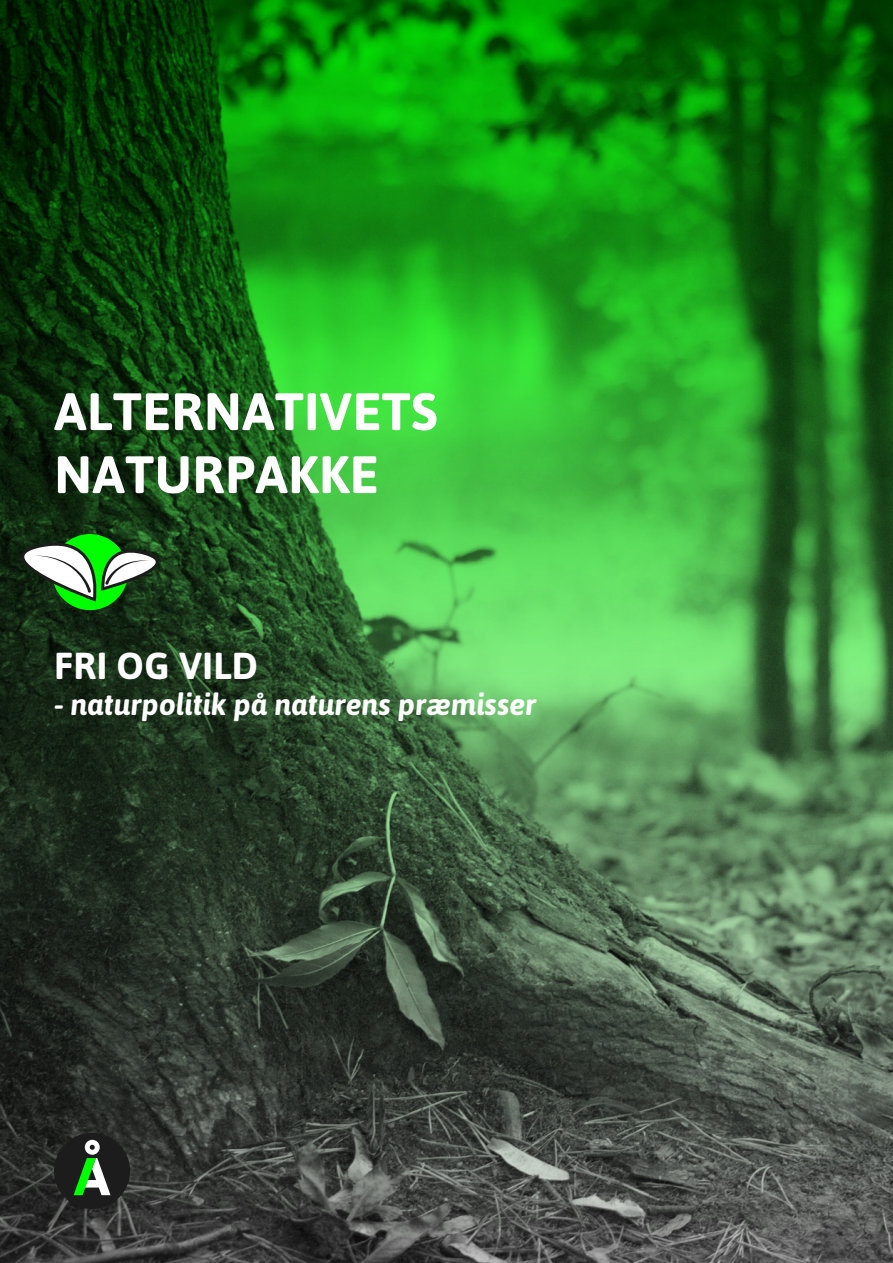
<style>
.page{position:relative;width:893px;height:1263px;background:#fff}
.page>*{position:absolute;margin:0;border:0;box-sizing:border-box;transform-origin:0 0}
.t1{font:700 52.5px "Asap";letter-spacing:.01em;color:#fff}
.t2{font:700 37.5px "Asap";letter-spacing:.01em;color:#fff}
.t3{font:italic 700 30px "Asap";color:#fff}
</style>
<div class="page">
<img style="left:0;top:0;width:893px;height:1263px">
<div style="left:52px;top:534px;width:76px;height:76px;background:#0f0;border-radius:50%"></div>
<svg style="left:0;top:532px;width:187px;height:70px"></svg>
<div style="left:54px;top:1133px;width:76px;height:76px;background:#1c1c1c;border-radius:50%"></div>
<svg style="left:74px;top:1140px;width:37px;height:55px"></svg>
<p class="t1" style="left:54px;top:376px;width:385px">ALTERNATIVETS</p>
<p class="t1" style="left:54px;top:439px;width:326px">NATURPAKKE</p>
<p class="t2" style="left:54px;top:641px;width:205px">FRI OG VILD</p>
<p class="t3" style="left:54px;top:684px;width:484px">- naturpolitik på naturens præmisser</p>
</div>
